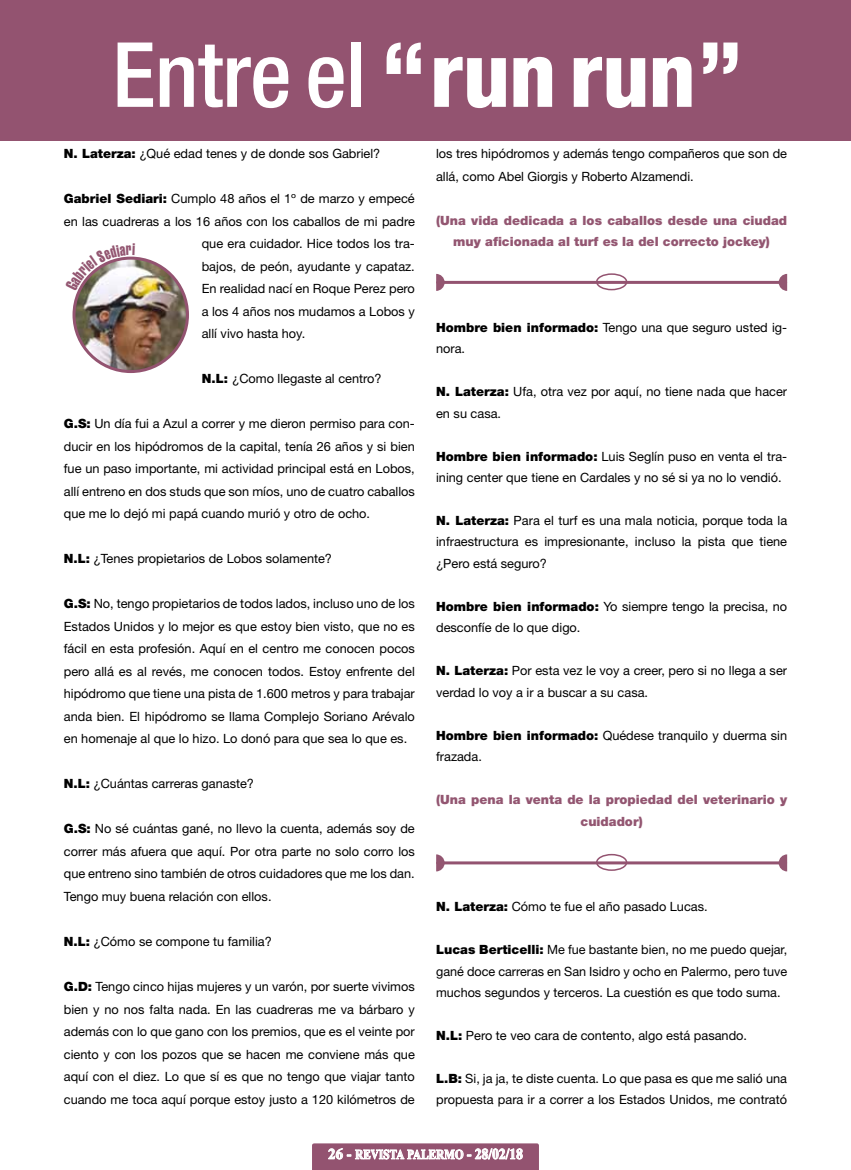
<style>
.page{position:relative;width:851px;height:1170px;background:#fff}
.page>*{position:absolute;margin:0;border:0;box-sizing:border-box;transform-origin:0 0}
.t1{font:800 condensed 90px "Helvetica Neue LT Std";letter-spacing:-.005em;color:#fff}
.t2{font:700 13.5px "Times New Roman";color:#fff;scale:.83 1}
.t3{font:12.75px/22.5px "Helvetica Neue LT Std";color:#000}
.t4{font:900 12.75px/21.5px "Helvetica Neue LT Std";color:#935671;text-align:center}
.s1{font-weight:500}
.s2{font-weight:900}
.s3{font-size:15px}
</style>
<div class="page">
<div style="left:0;top:0;width:850px;height:140px;background:#935370"></div>
<svg style="left:312px;top:1143px;width:227px;height:26px;background:#a6728a"></svg>
<hr style="left:437px;top:281px;width:348px;height:3px;background:#935370">
<svg style="left:436px;top:274px;width:8px;height:17px"></svg>
<svg style="left:778px;top:274px;width:9px;height:17px"></svg>
<div style="left:596px;top:273px;width:31px;height:17px;border:2px solid #935370;border-radius:50%"></div>
<hr style="left:437px;top:861px;width:348px;height:3px;background:#935370">
<svg style="left:436px;top:854px;width:8px;height:17px"></svg>
<svg style="left:778px;top:854px;width:9px;height:17px"></svg>
<div style="left:596px;top:853px;width:31px;height:17px;border:2px solid #935370;border-radius:50%"></div>
<img style="left:75px;top:260px;width:112px;height:111px">
<div style="left:72px;top:256px;width:117px;height:117px;border:3px solid #935370;border-radius:50%"></div>
<svg style="left:75px;top:256px;width:60px;height:35px"></svg>
<h1 class="t1" style="left:112px;top:19px;width:631px"><span class="s1">Entre el</span> “run run”</h1>
<p class="t3" style="left:64px;top:142px;width:318px"><span class="s2">N. Laterza:</span> ¿Qué edad tenes y de donde sos Gabriel?</p>
<p class="t3" style="left:64px;top:187px;width:352px"><span class="s2">Gabriel Sediari:</span> Cumplo 48 años el 1º de marzo y empecé</p>
<p class="t3" style="left:64px;top:209px;width:352px">en las cuadreras a los 16 años con los caballos de mi padre</p>
<p class="t3" style="left:202px;top:232px;width:214px">que era cuidador. Hice todos los tra-</p>
<p class="t3" style="left:202px;top:254px;width:214px">bajos, de peón, ayudante y capataz.</p>
<p class="t3" style="left:202px;top:277px;width:214px">En realidad nací en Roque Perez pero</p>
<p class="t3" style="left:202px;top:299px;width:214px">a los 4 años nos mudamos a Lobos y</p>
<p class="t3" style="left:202px;top:322px;width:105px">allí vivo hasta hoy.</p>
<p class="t3" style="left:202px;top:367px;width:181px"><span class="s2">N.L:</span> ¿Como llegaste al centro?</p>
<p class="t3" style="left:64px;top:412px;width:352px;text-align:justify"><span class="s2">G.S:</span> Un día fui a Azul a correr y me dieron permiso para con&shy;ducir en los hipódromos de la capital, tenía 26 años y si bien fue un paso importante, mi actividad principal está en Lobos, allí entreno en dos studs que son míos, uno de cuatro caballos que me lo dejó mi papá cuando murió y otro de ocho.</p>
<p class="t3" style="left:64px;top:547px;width:270px"><span class="s2">N.L:</span> ¿Tenes propietarios de Lobos solamente?</p>
<p class="t3" style="left:64px;top:592px;width:352px;text-align:justify"><span class="s2">G.S:</span> No, tengo propietarios de todos lados, incluso uno de los Estados Unidos y lo mejor es que estoy bien visto, que no es fácil en esta profesión. Aquí en el centro me conocen pocos pero allá es al revés, me conocen todos. Estoy enfrente del hipódromo que tiene una pista de 1.600 metros y para trabajar anda bien. El hipódromo se llama Complejo Soriano Arévalo en homenaje al que lo hizo. Lo donó para que sea lo que es.</p>
<p class="t3" style="left:64px;top:772px;width:192px"><span class="s2">N.L:</span> ¿Cuántas carreras ganaste?</p>
<p class="t3" style="left:64px;top:817px;width:352px;text-align:justify"><span class="s2">G.S:</span> No sé cuántas gané, no llevo la cuenta, además soy de correr más afuera que aquí. Por otra parte no solo corro los que entreno sino también de otros cuidadores que me los dan.<br>Tengo muy buena relación con ellos.</p>
<p class="t3" style="left:64px;top:930px;width:209px"><span class="s2">N.L:</span> ¿Cómo se compone tu familia?</p>
<p class="t3" style="left:64px;top:975px;width:352px;text-align:justify"><span class="s2">G.D:</span> Tengo cinco hijas mujeres y un varón, por suerte vivimos bien y no nos falta nada. En las cuadreras me va bárbaro y además con lo que gano con los premios, que es el veinte por ciento y con los pozos que se hacen me conviene más que aquí con el diez. Lo que sí es que no tengo que viajar tanto cuando me toca aquí porque estoy justo a 120 kilómetros de</p>
<p class="t3" style="left:436px;top:142px;width:352px">los tres hipódromos y además tengo compañeros que son de allá, como Abel Giorgis y Roberto Alzamendi.</p>
<p class="t4" style="left:436px;top:209px;width:352px">(Una vida dedicada a los caballos desde una ciudad muy aficionada al turf es la del correcto jockey)</p>
<p class="t3" style="left:436px;top:316px;width:352px;line-height:21.5px"><span class="s2">Hombre bien informado:</span> Tengo una que seguro usted ig&shy;nora.</p>
<p class="t3" style="left:436px;top:381px;width:352px;line-height:21.5px"><span class="s2">N. Laterza:</span> Ufa, otra vez por aquí, no tiene nada que hacer en su casa.</p>
<p class="t3" style="left:436px;top:445px;width:352px;line-height:21.5px"><span class="s2">Hombre bien informado:</span> Luis Seglín puso en venta el tra&shy;ining center que tiene en Cardales y no sé si ya no lo vendió.</p>
<p class="t3" style="left:436px;top:509px;width:352px;line-height:21.5px;text-align:justify"><span class="s2">N. Laterza:</span> Para el turf es una mala noticia, porque toda la infraestructura es impresionante, incluso la pista que tiene ¿Pero está seguro?</p>
<p class="t3" style="left:436px;top:595px;width:352px;line-height:21.5px"><span class="s2">Hombre bien informado:</span> Yo siempre tengo la precisa, no desconfíe de lo que digo.</p>
<p class="t3" style="left:436px;top:659px;width:352px;line-height:21.5px"><span class="s2">N. Laterza:</span> Por esta vez le voy a creer, pero si no llega a ser verdad lo voy a ir a buscar a su casa.</p>
<p class="t3" style="left:436px;top:724px;width:352px;line-height:21.5px"><span class="s2">Hombre bien informado:</span> Quédese tranquilo y duerma sin frazada.</p>
<p class="t4" style="left:436px;top:788px;width:352px">(Una pena la venta de la propiedad del veterinario y cuidador)</p>
<p class="t3" style="left:436px;top:895px;width:273px"><span class="s2">N. Laterza:</span> Cómo te fue el año pasado Lucas.</p>
<p class="t3" style="left:436px;top:938px;width:352px;line-height:21.5px;text-align:justify"><span class="s2">Lucas Berticelli:</span> Me fue bastante bien, no me puedo quejar, gané doce carreras en San Isidro y ocho en Palermo, pero tuve muchos segundos y terceros. La cuestión es que todo suma.</p>
<p class="t3" style="left:436px;top:1024px;width:312px"><span class="s2">N.L:</span> Pero te veo cara de contento, algo está pasando.</p>
<p class="t3" style="left:436px;top:1067px;width:352px;line-height:21.5px"><span class="s2">L.B:</span> Si, ja ja, te diste cuenta. Lo que pasa es que me salió una propuesta para ir a correr a los Estados Unidos, me contrató</p>
<p class="t2" style="left:328px;top:1144px;width:236px"><span class="s3">26 -</span> REVISTA PALERMO <span class="s3">- 28/02/18</span></p>
</div>
